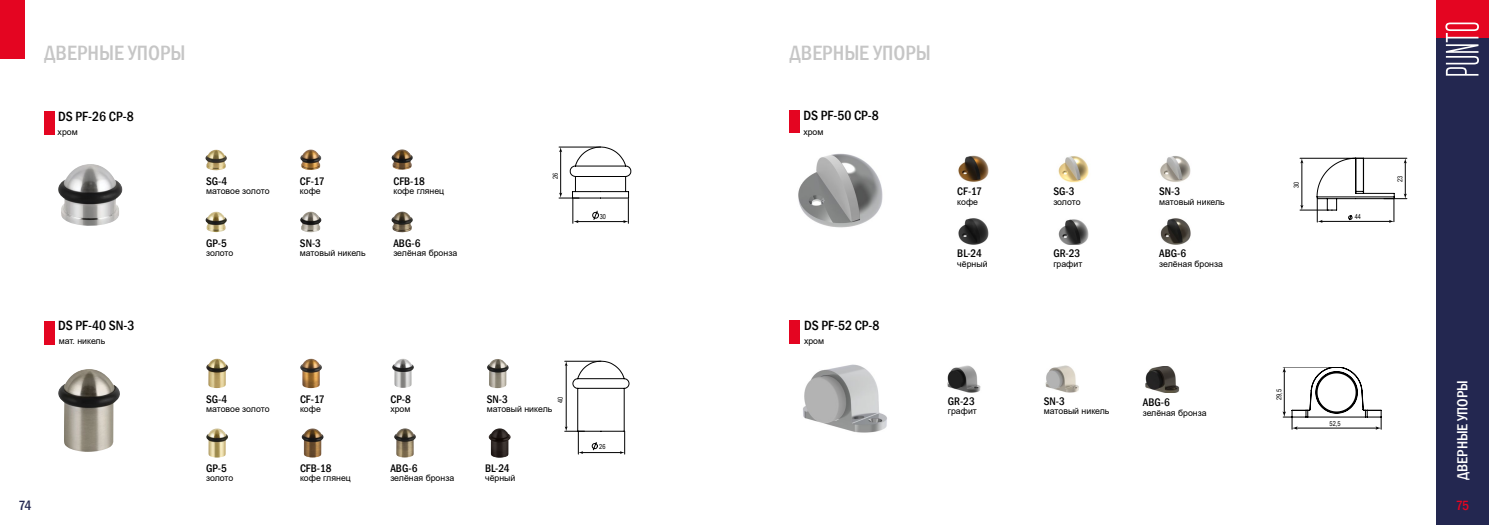
<style>
.page{position:relative;width:1489px;height:525px;background:#fff}
.page>*{position:absolute;margin:0;border:0;box-sizing:border-box;transform-origin:0 0}
.t1{font:500 condensed 21.25px "Franklin Gothic";color:#c6c6c6}
.t2{font:500 condensed 15px "Franklin Gothic";color:#fff}
.t3{font:500 condensed 13.75px "Franklin Gothic";color:#000}
.t4{font:500 condensed 13.75px "Franklin Gothic";color:#232750}
.t5{font:500 condensed 13.75px "Franklin Gothic";color:#e40521}
.t6{font:500 condensed 11.25px "Franklin Gothic";color:#000}
.t7{font:8.75px "Arial";color:#000}
.t8{font:6.88px "Arial Narrow";color:#000}
</style>
<div class="page">
<div style="left:1435px;top:0;width:53px;height:524px;background:#232750"></div>
<div style="left:0;top:0;width:25px;height:58px;background:#e40521"></div>
<div style="left:1435px;top:0;width:53px;height:38px;background:#e40521"></div>
<svg style="left:1445px;top:23px;width:33px;height:53px"></svg>
<div style="left:44px;top:111px;width:10px;height:24px;background:#e40521"></div>
<div style="left:44px;top:321px;width:10px;height:23px;background:#e40521"></div>
<img style="left:300px;top:358px;width:22px;height:30px">
<img style="left:58px;top:369px;width:62px;height:82px">
<img style="left:487px;top:359px;width:21px;height:29px">
<img style="left:392px;top:358px;width:22px;height:29px">
<img style="left:301px;top:428px;width:22px;height:29px">
<img style="left:394px;top:428px;width:22px;height:29px">
<img style="left:488px;top:428px;width:22px;height:29px">
<img style="left:206px;top:428px;width:22px;height:29px">
<img style="left:206px;top:358px;width:22px;height:30px">
<img style="left:300px;top:149px;width:21px;height:21px">
<img style="left:58px;top:164px;width:65px;height:62px">
<img style="left:391px;top:149px;width:22px;height:21px">
<img style="left:205px;top:150px;width:22px;height:20px">
<img style="left:391px;top:211px;width:22px;height:21px">
<img style="left:205px;top:211px;width:22px;height:21px">
<img style="left:300px;top:211px;width:21px;height:21px">
<svg style="left:559px;top:147px;width:72px;height:76px"></svg>
<svg style="left:564px;top:361px;width:65px;height:93px"></svg>
<div style="left:789px;top:111px;width:10px;height:22px;background:#e40521"></div>
<svg style="left:1299px;top:158px;width:107px;height:65px"></svg>
<img style="left:798px;top:153px;width:85px;height:75px">
<img style="left:958px;top:155px;width:31px;height:27px">
<img style="left:1058px;top:156px;width:31px;height:26px">
<img style="left:1160px;top:156px;width:31px;height:26px">
<img style="left:1160px;top:218px;width:31px;height:27px">
<img style="left:958px;top:218px;width:31px;height:27px">
<img style="left:1058px;top:219px;width:31px;height:26px">
<div style="left:789px;top:320px;width:10px;height:23px;background:#e40521"></div>
<svg style="left:1282px;top:367px;width:99px;height:62px"></svg>
<img style="left:803px;top:364px;width:84px;height:69px">
<img style="left:1145px;top:366px;width:34px;height:26px">
<img style="left:1045px;top:365px;width:34px;height:27px">
<img style="left:947px;top:365px;width:34px;height:27px">
<h1 class="t1" style="left:44px;top:39px;width:143px">ДВЕРНЫЕ УПОРЫ</h1>
<h1 class="t1" style="left:789px;top:39px;width:143px">ДВЕРНЫЕ УПОРЫ</h1>
<h3 class="t3" style="left:58px;top:107px;width:77px">DS PF-26 CP-8</h3>
<p class="t7" style="left:58px;top:125px;width:22px">хром</p>
<h3 class="t3" style="left:803px;top:107px;width:77px">DS PF-50 CP-8</h3>
<p class="t7" style="left:803px;top:125px;width:22px">хром</p>
<p class="t6" style="left:206px;top:173px;width:23px">SG-4</p>
<p class="t7" style="left:206px;top:185px;width:65px">матовое золото</p>
<p class="t6" style="left:300px;top:173px;width:26px">CF-17</p>
<p class="t7" style="left:300px;top:185px;width:22px">кофе</p>
<p class="t6" style="left:393px;top:173px;width:33px">CFB-18</p>
<p class="t7" style="left:393px;top:185px;width:52px">кофе глянец</p>
<p class="t8" style="left:550px;top:179px;width:8px;rotate:-90deg">26</p>
<p class="t6" style="left:957px;top:183px;width:26px">CF-17</p>
<p class="t6" style="left:1053px;top:183px;width:23px">SG-3</p>
<p class="t6" style="left:1159px;top:183px;width:23px">SN-3</p>
<p class="t8" style="left:1291px;top:188px;width:8px;rotate:-90deg">30</p>
<p class="t8" style="left:1394px;top:182px;width:8px;rotate:-90deg">23</p>
<p class="t7" style="left:957px;top:195px;width:22px">кофе</p>
<p class="t7" style="left:1053px;top:195px;width:29px">золото</p>
<p class="t7" style="left:1159px;top:195px;width:67px">матовый никель</p>
<p class="t8" style="left:599px;top:211px;width:8px">30</p>
<p class="t8" style="left:1354px;top:211px;width:8px">44</p>
<p class="t6" style="left:206px;top:236px;width:22px">GP-5</p>
<p class="t6" style="left:300px;top:236px;width:23px">SN-3</p>
<p class="t6" style="left:393px;top:236px;width:29px">ABG-6</p>
<p class="t7" style="left:206px;top:247px;width:29px">золото</p>
<p class="t7" style="left:300px;top:247px;width:67px">матовый никель</p>
<p class="t7" style="left:393px;top:247px;width:65px">зелёная бронза</p>
<p class="t6" style="left:957px;top:246px;width:26px">BL-24</p>
<p class="t6" style="left:1053px;top:246px;width:28px">GR-23</p>
<p class="t6" style="left:1159px;top:246px;width:29px">ABG-6</p>
<p class="t7" style="left:957px;top:258px;width:32px">чёрный</p>
<p class="t7" style="left:1053px;top:258px;width:31px">графит</p>
<p class="t7" style="left:1159px;top:258px;width:65px">зелёная бронза</p>
<h3 class="t3" style="left:58px;top:316px;width:78px">DS PF-40 SN-3</h3>
<p class="t7" style="left:59px;top:335px;width:48px">мат. никель</p>
<h3 class="t3" style="left:804px;top:316px;width:77px">DS PF-52 CP-8</h3>
<p class="t7" style="left:804px;top:334px;width:22px">хром</p>
<p class="t6" style="left:206px;top:391px;width:23px">SG-4</p>
<p class="t7" style="left:206px;top:402px;width:65px">матовое золото</p>
<p class="t6" style="left:300px;top:391px;width:26px">CF-17</p>
<p class="t7" style="left:300px;top:402px;width:22px">кофе</p>
<p class="t6" style="left:390px;top:391px;width:22px">CP-8</p>
<p class="t7" style="left:390px;top:402px;width:22px">хром</p>
<p class="t6" style="left:486px;top:391px;width:23px">SN-3</p>
<p class="t8" style="left:555px;top:403px;width:8px;rotate:-90deg">40</p>
<p class="t7" style="left:486px;top:402px;width:67px">матовый никель</p>
<p class="t6" style="left:206px;top:460px;width:22px">GP-5</p>
<p class="t6" style="left:300px;top:460px;width:33px">CFB-18</p>
<p class="t6" style="left:390px;top:460px;width:29px">ABG-6</p>
<p class="t6" style="left:485px;top:460px;width:26px">BL-24</p>
<p class="t7" style="left:206px;top:471px;width:29px">золото</p>
<p class="t7" style="left:300px;top:471px;width:52px">кофе глянец</p>
<p class="t7" style="left:390px;top:471px;width:65px">зелёная бронза</p>
<p class="t7" style="left:485px;top:471px;width:32px">чёрный</p>
<p class="t8" style="left:599px;top:441px;width:8px">26</p>
<p class="t6" style="left:947px;top:394px;width:28px">GR-23</p>
<p class="t6" style="left:1043px;top:394px;width:23px">SN-3</p>
<p class="t6" style="left:1142px;top:395px;width:29px">ABG-6</p>
<p class="t7" style="left:947px;top:405px;width:31px">графит</p>
<p class="t7" style="left:1043px;top:405px;width:67px">матовый никель</p>
<p class="t7" style="left:1142px;top:406px;width:65px">зелёная бронза</p>
<p class="t8" style="left:1273px;top:399px;width:12px;rotate:-90deg">29,5</p>
<p class="t8" style="left:1329px;top:418px;width:12px">52,5</p>
<h2 class="t2" style="left:1452px;top:479px;width:101px;rotate:-90deg">ДВЕРНЫЕ УПОРЫ</h2>
<h3 class="t4" style="left:18px;top:496px;width:15px">74</h3>
<h3 class="t5" style="left:1455px;top:496px;width:15px">75</h3>
</div>
